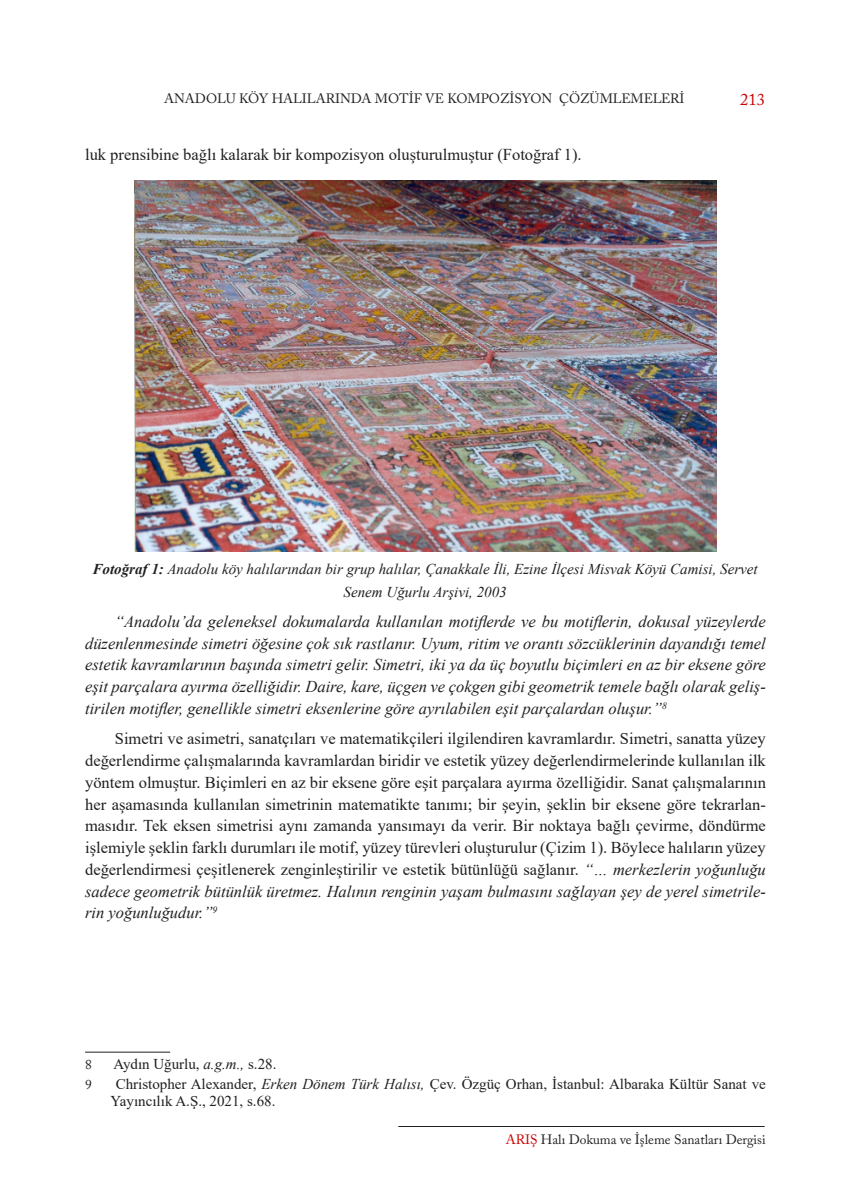
<style>
.page{position:relative;width:851px;height:1191px;background:#fff}
.page>*{position:absolute;margin:0;border:0;box-sizing:border-box;transform-origin:0 0}
.t1{font:16.5px/21.8px "Times New Roman";color:#221f1f;text-align:justify}
.t2{font:italic 16.5px/21.8px "Times New Roman";color:#221f1f;text-align:justify}
.t3{font:16.5px "Adobe Caslon Pro";color:#c00}
.t4{font:15px/16.5px "Times New Roman";color:#221f1f}
.t5{font:italic 15px/22.5px "Times New Roman";color:#221f1f;text-align:center}
.t6{font:13.5px "Adobe Caslon Pro";color:#221f1f}
.s1{font-weight:700}
.s2{font-style:italic}
.s3{color:#c00}
</style>
<div class="page">
<hr style="left:398px;top:1126px;width:366px;height:1px;background:#221f1f">
<img style="left:134px;top:181px;width:582px;height:371px">
<hr style="left:85px;top:1051px;width:85px;height:1px;background:#221f1f">
<p class="t6" style="left:164px;top:91px;width:521px">ANADOLU KÖY HALILARINDA MOTİF VE KOMPOZİSYON ÇÖZÜMLEMELERİ</p>
<p class="t1" style="left:85px;top:143px;width:498px">luk prensibine bağlı kalarak bir kompozisyon oluşturulmuştur (Fotoğraf 1).</p>
<p class="t3" style="left:740px;top:91px;width:26px">213</p>
<p class="t5" style="left:93px;top:557px;width:666px"><span class="s1">Fotoğraf 1:</span> Anadolu köy halılarından bir grup halılar, Çanakkale İli, Ezine İlçesi Misvak Köyü Camisi, Servet<br>Senem Uğurlu Arşivi, 2003</p>
<p class="t2" style="left:85px;top:610px;width:682px;text-indent:30px">“Anadolu’da geleneksel dokumalarda kullanılan motiflerde ve bu motiflerin, dokusal yüzeylerde düzenlenmesinde simetri öğesine çok sık rastlanır. Uyum, ritim ve orantı sözcüklerinin dayandığı temel estetik kavramlarının başında simetri gelir. Simetri, iki ya da üç boyutlu biçimleri en az bir eksene göre eşit parçalara ayırma özelliğidir. Daire, kare, üçgen ve çokgen gibi geometrik temele bağlı olarak geliş&shy;tirilen motifler, genellikle simetri eksenlerine göre ayrılabilen eşit parçalardan oluşur.”<sup>8</sup></p>
<p class="t1" style="left:85px;top:727px;width:682px;text-indent:30px">Simetri ve asimetri, sanatçıları ve matematikçileri ilgilendiren kavramlardır. Simetri, sanatta yüzey değerlendirme çalışmalarında kavramlardan biridir ve estetik yüzey değerlendirmelerinde kullanılan ilk yöntem olmuştur. Biçimleri en az bir eksene göre eşit parçalara ayırma özelliğidir. Sanat çalışmalarının her aşamasında kullanılan simetrinin matematikte tanımı; bir şeyin, şeklin bir eksene göre tekrarlan&shy;masıdır. Tek eksen simetrisi aynı zamanda yansımayı da verir. Bir noktaya bağlı çevirme, döndürme işlemiyle şeklin farklı durumları ile motif, yüzey türevleri oluşturulur (Çizim 1). Böylece halıların yüzey değerlendirmesi çeşitlenerek zenginleştirilir ve estetik bütünlüğü sağlanır. <span class="s2">“… merkezlerin yoğunluğu sadece geometrik bütünlük üretmez. Halının renginin yaşam bulmasını sağlayan şey de yerel simetrile&shy;rin yoğunluğudur.”</span><sup>9</sup></p>
<p class="t6" style="left:85px;top:1056px;width:8px">8</p>
<p class="t4" style="left:113px;top:1055px;width:164px">Aydın Uğurlu, <span class="s2">a.g.m.,</span> s.28.</p>
<p class="t6" style="left:85px;top:1077px;width:8px">9</p>
<p class="t4" style="left:111px;top:1075px;width:656px;text-indent:5px">Christopher Alexander, <span class="s2">Erken Dönem Türk Halısı,</span> Çev. Özgüç Orhan, İstanbul: Albaraka Kültür Sanat ve<br>Yayıncılık A.Ş., 2021, s.68.</p>
<p class="t6" style="left:505px;top:1131px;width:261px"><span class="s3">ARIŞ</span> Halı Dokuma ve İşleme Sanatları Dergisi</p>
</div>
